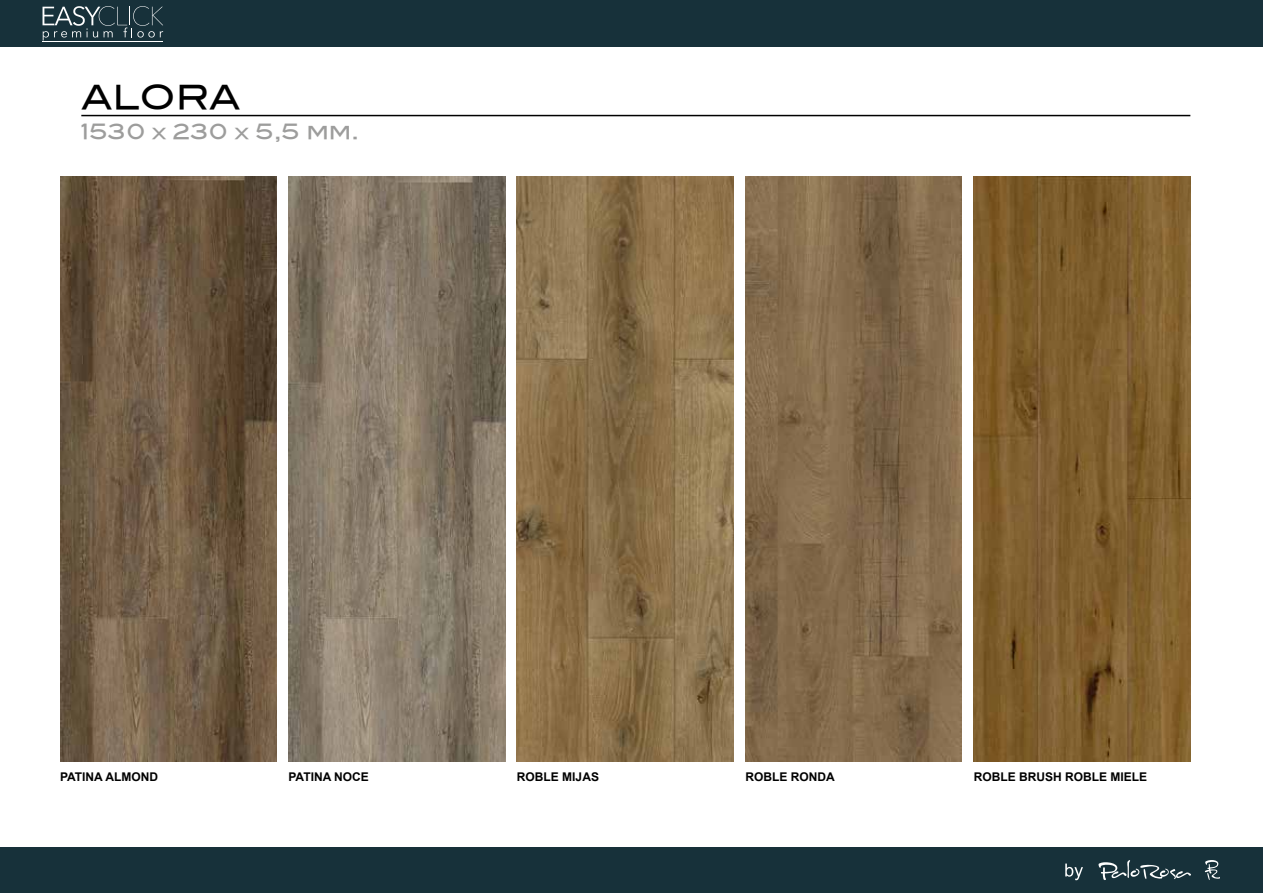
<style>
.page{position:relative;width:1263px;height:893px;background:#fff}
.page>*{position:absolute;margin:0;border:0;box-sizing:border-box;transform-origin:0 0}
.t1{font:33px "Blair Md ITCTT Medium";color:#000}
.t2{font:21px "Blair Md ITCTT Medium";color:#9d9d9c}
.t3{font:700 12px "Arial";color:#000}
.s1{font-size:18px}
</style>
<div class="page">
<img style="left:60px;top:176px;width:217px;height:585px">
<img style="left:288px;top:176px;width:217px;height:585px">
<img style="left:517px;top:176px;width:216px;height:585px">
<img style="left:745px;top:176px;width:217px;height:585px">
<img style="left:974px;top:176px;width:216px;height:585px">
<hr style="left:81px;top:115px;width:1109px;height:1px;background:#000">
<div style="left:0;top:847px;width:1263px;height:46px;background:#17313a"></div>
<div style="left:0;top:0;width:1263px;height:46px;background:#17313a"></div>
<hr style="left:43px;top:41px;width:120px;height:1px;background:#fff">
<svg style="left:43px;top:6px;width:120px;height:34px"></svg>
<svg style="left:1065px;top:863px;width:18px;height:17px"></svg>
<svg style="left:1205px;top:860px;width:15px;height:20px"></svg>
<svg style="left:1098px;top:860px;width:93px;height:20px"></svg>
<h1 class="t1" style="left:81px;top:70px;width:160px">ALORA</h1>
<h2 class="t2" style="left:81px;top:114px;width:279px">1530 <span class="s1">x</span> 230 <span class="s1">x</span> 5,5 mm.</h2>
<p class="t3" style="left:60px;top:769px;width:99px">PATINA ALMOND</p>
<p class="t3" style="left:288px;top:769px;width:82px">PATINA NOCE</p>
<p class="t3" style="left:517px;top:769px;width:84px">ROBLE MIJAS</p>
<p class="t3" style="left:745px;top:769px;width:91px">ROBLE RONDA</p>
<p class="t3" style="left:974px;top:769px;width:175px">ROBLE BRUSH ROBLE MIELE</p>
</div>
